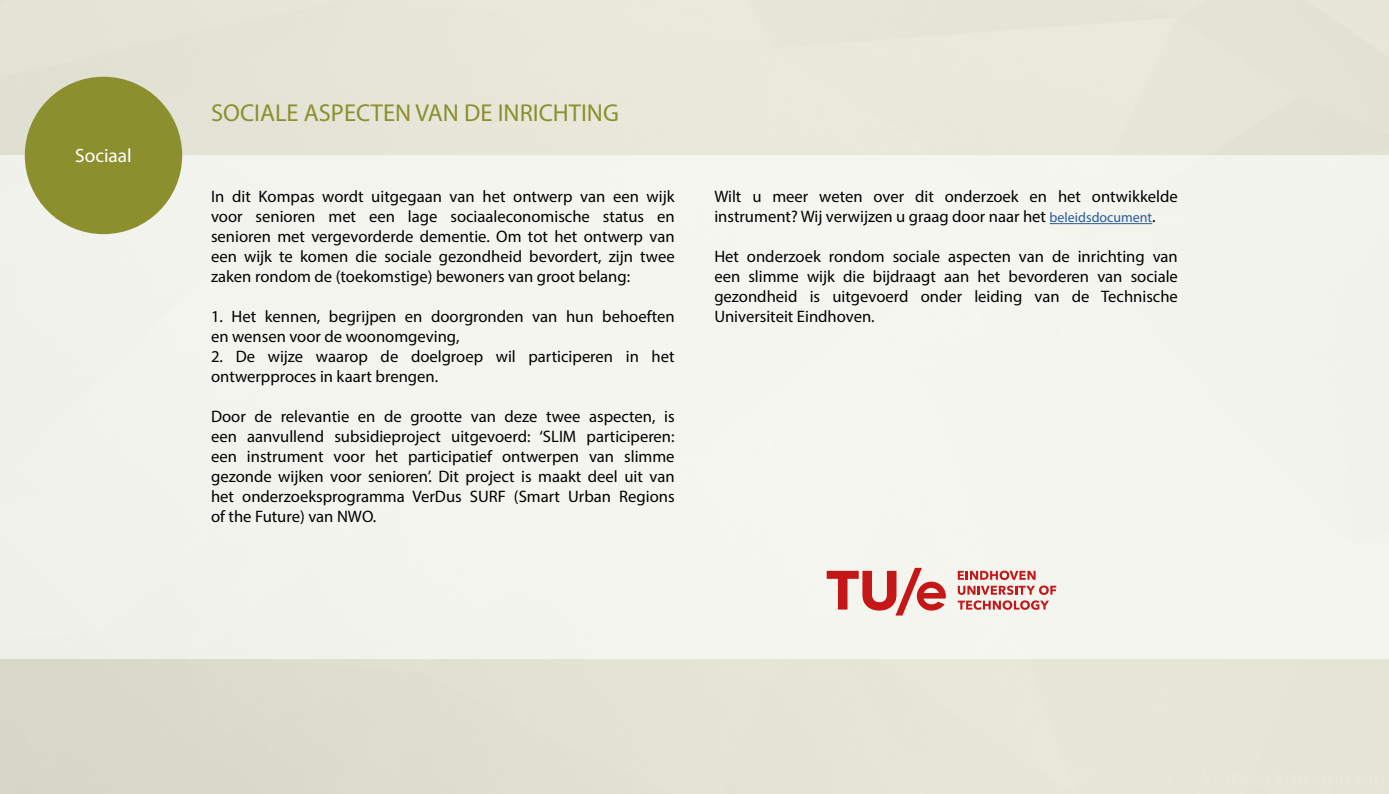
<style>
.page{position:relative;width:1389px;height:794px;background:#fff}
.page>*{position:absolute;margin:0;border:0;box-sizing:border-box;transform-origin:0 0}
.t1{font:24.5px "Myriad Pro";color:#8b8f2e}
.t2{font:19.25px "Myriad Pro";color:#fff}
.t3{font:16.62px/19.9px "Myriad Pro";color:#000;text-align:justify}
.s1{font-size:14px;color:#275b9b}
</style>
<div class="page">
<div style="left:0;top:0;width:1389px;height:794px;background:linear-gradient(to right,#dfdfd1,#e8e9db)"></div>
<div style="left:0;top:155px;width:1389px;height:504px;background:#f4f4ef"></div>
<div style="left:25px;top:77px;width:157px;height:157px;background:#8b8f2e;border-radius:50%"></div>
<hr style="left:1050px;top:223px;width:102px;height:1px;background:#275b9b">
<svg style="left:958px;top:570px;width:98px;height:40px"></svg>
<svg style="left:827px;top:568px;width:119px;height:47px"></svg>
<p class="t2" style="left:75px;top:143px;width:58px">Sociaal</p>
<h1 class="t1" style="left:211px;top:98px;width:409px">SOCIALE ASPECTEN VAN DE INRICHTING</h1>
<p class="t3" style="left:211px;top:187px;width:465px">In dit Kompas wordt uitgegaan van het ontwerp van een wijk voor senioren met een lage sociaaleconomische status en senioren met vergevorderde dementie. Om tot het ontwerp van een wijk te komen die sociale gezondheid bevordert, zijn twee zaken rondom de (toekomstige) bewoners van groot belang:</p>
<p class="t3" style="left:211px;top:306px;width:465px">1. Het kennen, begrijpen en doorgronden van hun behoeften en wensen voor de woonomgeving,</p>
<p class="t3" style="left:211px;top:346px;width:465px">2. De wijze waarop de doelgroep wil participeren in het ontwerpproces in kaart brengen.</p>
<p class="t3" style="left:211px;top:406px;width:465px">Door de relevantie en de grootte van deze twee aspecten, is een aanvullend subsidieproject uitgevoerd: ‘SLIM participeren: een instrument voor het participatief ontwerpen van slimme gezonde wijken voor senioren’. Dit project is maakt deel uit van het onderzoeksprogramma VerDus SURF (Smart Urban Regions of the Future) van NWO.</p>
<p class="t3" style="left:714px;top:186px;width:465px">Wilt u meer weten over dit onderzoek en het ontwikkelde instrument? Wij verwijzen u graag door naar het <span class="s1">beleidsdocument</span>.</p>
<p class="t3" style="left:714px;top:246px;width:465px">Het onderzoek rondom sociale aspecten van de inrichting van een slimme wijk die bijdraagt aan het bevorderen van sociale gezondheid is uitgevoerd onder leiding van de Technische Universiteit Eindhoven.</p>
</div>
